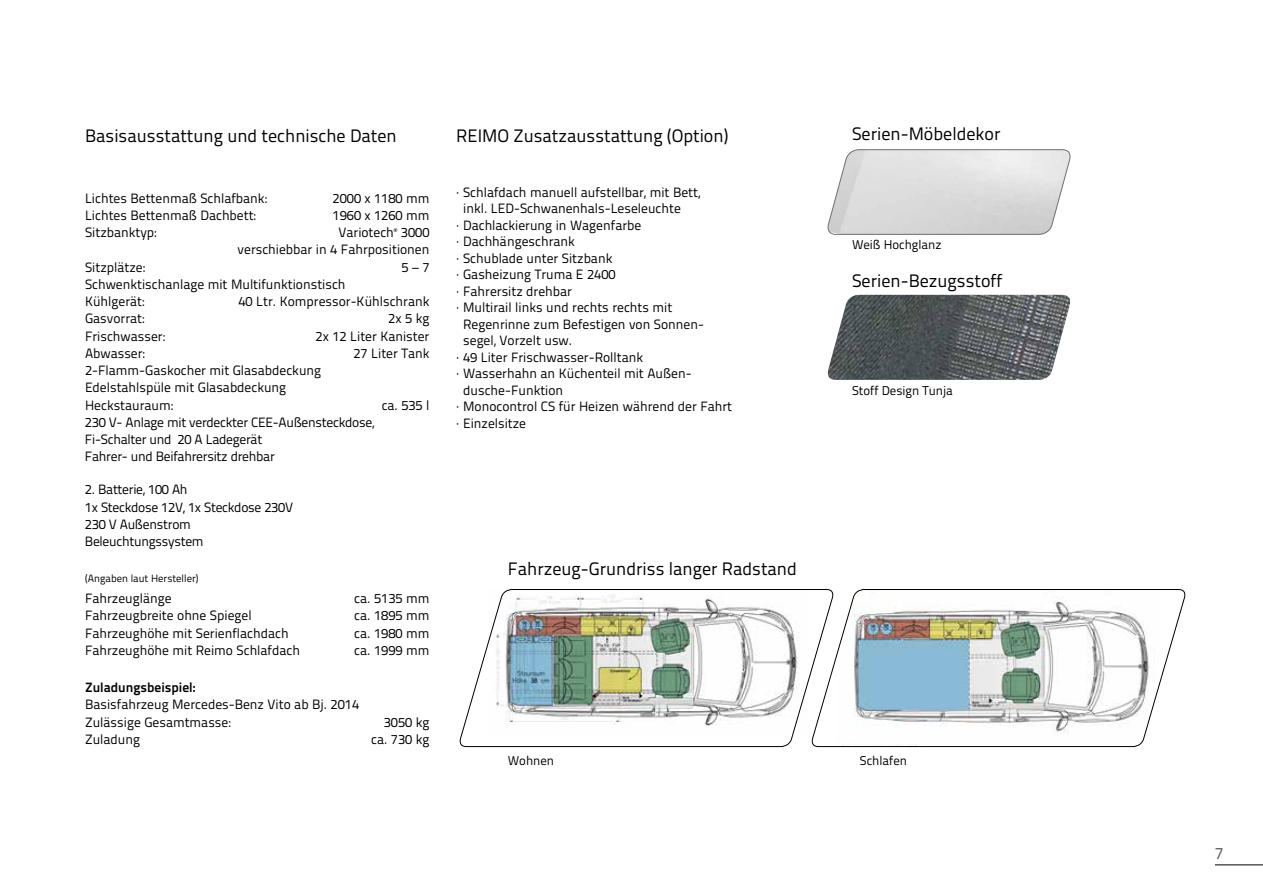
<style>
.page{position:relative;width:1263px;height:893px;background:#fff}
.page>*{position:absolute;margin:0;border:0;box-sizing:border-box;transform-origin:0 0}
.t1{font:18px "Titillium Text 22 L";color:#000}
.t2{font:16.5px "Titillium Text 22 L";color:#575756}
.t3{font:13.5px/17.2px "Titillium Text 22 L";color:#000}
.t4{font:13.5px/17.2px "Titillium Text 22 L";letter-spacing:-.02em;color:#000}
.t5{font:700 13.5px "Titillium Text 22 L";color:#000}
.t6{font:12.75px "Titillium Text 22 L";color:#000}
.t7{font:10.5px "Titillium Text 22 L";color:#000}
</style>
<div class="page">
<svg style="left:835px;top:589px;width:351px;height:158px"></svg>
<img style="left:459px;top:589px;width:376px;height:158px">
<hr style="left:1215px;top:864px;width:48px;height:1px;background:#575756">
<img style="left:827px;top:295px;width:244px;height:85px">
<svg style="left:827px;top:149px;width:244px;height:86px;background:#dcdcdc"></svg>
<h1 class="t1" style="left:85px;top:122px;width:313px">Basisausstattung und technische Daten</h1>
<h1 class="t1" style="left:456px;top:122px;width:273px">REIMO Zusatzausstattung (Option)</h1>
<p class="t3" style="left:85px;top:189px;width:184px">Lichtes Bettenmaß Schlafbank:</p>
<p class="t3" style="left:333px;top:189px;width:98px">2000 x 1180 mm</p>
<p class="t3" style="left:85px;top:206px;width:172px">Lichtes Bettenmaß Dachbett:</p>
<p class="t3" style="left:333px;top:206px;width:98px">1960 x 1260 mm</p>
<p class="t3" style="left:85px;top:223px;width:73px">Sitzbanktyp:</p>
<p class="t3" style="left:238px;top:223px;width:193px;text-align:right">Variotech<sup>®</sup> 3000<br>verschiebbar in 4 Fahrpositionen</p>
<p class="t3" style="left:85px;top:258px;width:62px">Sitzplätze:</p>
<p class="t3" style="left:401px;top:258px;width:30px">5 – 7</p>
<p class="t3" style="left:85px;top:275px;width:262px">Schwenktischanlage mit Multifunktionstisch<br>Kühlgerät:</p>
<p class="t3" style="left:238px;top:292px;width:192px">40 Ltr. Kompressor-Kühlschrank</p>
<p class="t3" style="left:85px;top:309px;width:61px">Gasvorrat:</p>
<p class="t3" style="left:388px;top:309px;width:43px">2x 5 kg</p>
<p class="t3" style="left:85px;top:327px;width:82px">Frischwasser:</p>
<p class="t3" style="left:316px;top:327px;width:115px">2x 12 Liter Kanister</p>
<p class="t3" style="left:85px;top:344px;width:61px">Abwasser:</p>
<p class="t3" style="left:353px;top:344px;width:78px">27 Liter Tank</p>
<p class="t3" style="left:85px;top:361px;width:238px">2-Flamm-Gaskocher mit Glasabdeckung<br>Edelstahlspüle mit Glasabdeckung<br>Heckstauraum:</p>
<p class="t3" style="left:382px;top:396px;width:49px">ca. 535 l</p>
<p class="t4" style="left:85px;top:413px;width:291px">230 V- Anlage mit verdeckter CEE-Außensteckdose,<br>Fi-Schalter und 20 A Ladegerät<br>Fahrer- und Beifahrersitz drehbar</p>
<p class="t4" style="left:85px;top:480px;width:210px">2. Batterie, 100 Ah<br>1x Steckdose 12V, 1x Steckdose 230V<br>230 V Außenstrom<br>Beleuchtungssystem</p>
<p class="t7" style="left:85px;top:570px;width:115px">(Angaben laut Hersteller)</p>
<p class="t3" style="left:85px;top:589px;width:88px">Fahrzeuglänge</p>
<p class="t3" style="left:354px;top:589px;width:77px">ca. 5135 mm</p>
<p class="t3" style="left:85px;top:606px;width:168px">Fahrzeugbreite ohne Spiegel</p>
<p class="t3" style="left:354px;top:606px;width:77px">ca. 1895 mm</p>
<p class="t3" style="left:85px;top:624px;width:205px">Fahrzeughöhe mit Serienflachdach</p>
<p class="t3" style="left:354px;top:624px;width:77px">ca. 1980 mm</p>
<p class="t3" style="left:85px;top:641px;width:216px">Fahrzeughöhe mit Reimo Schlafdach</p>
<p class="t3" style="left:354px;top:641px;width:77px">ca. 1999 mm</p>
<p class="t5" style="left:85px;top:677px;width:112px">Zuladungsbeispiel:</p>
<p class="t3" style="left:85px;top:695px;width:276px">Basisfahrzeug Mercedes-Benz Vito ab Bj. 2014<br>Zulässige Gesamtmasse:</p>
<p class="t3" style="left:384px;top:713px;width:47px">3050 kg</p>
<p class="t3" style="left:85px;top:730px;width:57px">Zuladung</p>
<p class="t3" style="left:371px;top:730px;width:60px">ca. 730 kg</p>
<p class="t3" style="left:456px;top:183px;width:246px">· Schlafdach manuell aufstellbar, mit Bett,</p>
<p class="t3" style="left:463px;top:199px;width:219px">inkl. LED-Schwanenhals-Leseleuchte</p>
<p class="t3" style="left:456px;top:216px;width:187px">· Dachlackierung in Wagenfarbe</p>
<p class="t3" style="left:456px;top:232px;width:120px">· Dachhängeschrank</p>
<p class="t3" style="left:456px;top:249px;width:158px">· Schublade unter Sitzbank</p>
<p class="t3" style="left:456px;top:265px;width:161px">· Gasheizung Truma E 2400</p>
<p class="t3" style="left:456px;top:282px;width:117px">· Fahrersitz drehbar</p>
<p class="t3" style="left:456px;top:298px;width:218px">· Multirail links und rechts rechts mit</p>
<p class="t3" style="left:463px;top:315px;width:242px">Regenrinne zum Befestigen von Sonnen-</p>
<p class="t3" style="left:463px;top:331px;width:110px">segel, Vorzelt usw.</p>
<p class="t3" style="left:456px;top:348px;width:188px">· 49 Liter Frischwasser-Rolltank</p>
<p class="t3" style="left:456px;top:364px;width:237px">· Wasserhahn an Küchenteil mit Außen-</p>
<p class="t3" style="left:463px;top:381px;width:102px">dusche-Funktion</p>
<p class="t3" style="left:456px;top:397px;width:277px">· Monocontrol CS für Heizen während der Fahrt</p>
<p class="t3" style="left:456px;top:414px;width:71px">· Einzelsitze</p>
<h1 class="t1" style="left:508px;top:555px;width:291px">Fahrzeug-Grundriss langer Radstand</h1>
<h1 class="t1" style="left:852px;top:120px;width:150px">Serien-Möbeldekor</h1>
<p class="t6" style="left:852px;top:235px;width:91px">Weiß Hochglanz</p>
<h1 class="t1" style="left:852px;top:268px;width:152px">Serien-Bezugsstoff</h1>
<p class="t6" style="left:852px;top:381px;width:102px">Stoff Design Tunja</p>
<p class="t6" style="left:508px;top:751px;width:48px">Wohnen</p>
<p class="t6" style="left:860px;top:751px;width:49px">Schlafen</p>
<p class="t2" style="left:1215px;top:841px;width:10px">7</p>
</div>
